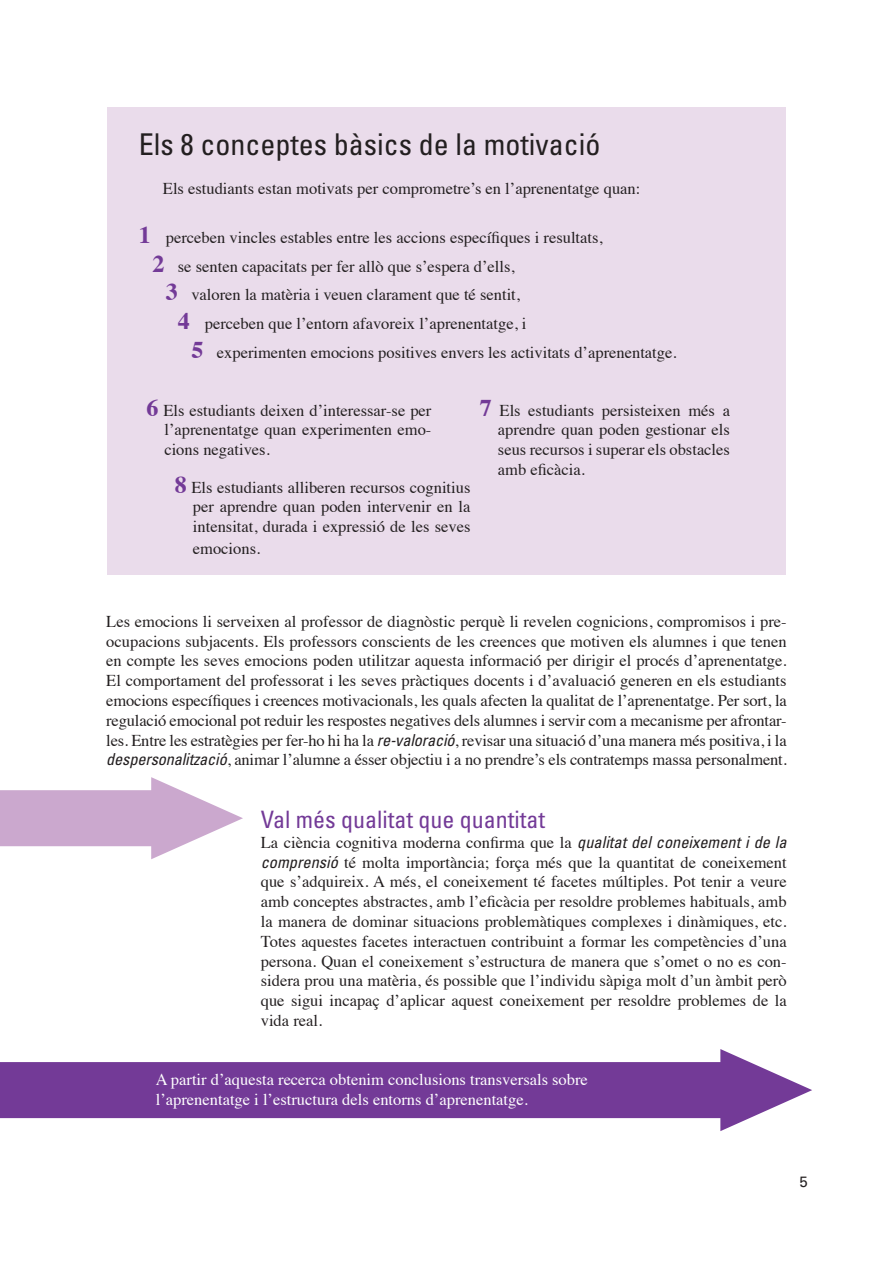
<style>
.page{position:relative;width:893px;height:1263px;background:#fff}
.page>*{position:absolute;margin:0;border:0;box-sizing:border-box;transform-origin:0 0}
.t1{font:condensed 30px "Univers LT Std";color:#231f20}
.t2{font:condensed 24px "Univers LT Std";color:#733a97}
.t3{font:16.5px/19.8px "Times";color:#231f20;text-align:justify}
.t4{font:16.5px "Times";color:#fff}
.t5{font:15px "Univers LT Std";color:#231f20}
.s1{font-weight:700;font-size:24px;color:#733a97}
.s2{font-family:"Univers LT Std";font-style:italic;font-stretch:condensed}
</style>
<div class="page">
<svg style="left:0;top:1049px;width:812px;height:82px;fill:#733a97"></svg>
<svg style="left:0;top:777px;width:243px;height:82px"></svg>
<div style="left:107px;top:107px;width:679px;height:467px;background:#eadceb"></div>
<p class="t1" style="left:139px;top:125px;width:463px">Els 8 conceptes bàsics de la motivació</p>
<p class="t3" style="left:163px;top:177px;width:479px">Els estudiants estan motivats per comprometre’s en l’aprenentatge quan:</p>
<p class="t3" style="left:139px;top:226px;width:465px"><span class="s1">1</span> perceben vincles estables entre les accions específiques i resultats,</p>
<p class="t3" style="left:152px;top:255px;width:364px"><span class="s1">2</span> se senten capacitats per fer allò que s’espera d’ells,</p>
<p class="t3" style="left:166px;top:284px;width:356px"><span class="s1">3</span> valoren la matèria i veuen clarament que té sentit,</p>
<p class="t3" style="left:178px;top:312px;width:350px"><span class="s1">4</span> perceben que l’entorn afavoreix l’aprenentatge, i</p>
<p class="t3" style="left:191px;top:341px;width:487px"><span class="s1">5</span> experimenten emocions positives envers les activitats d’aprenentatge.</p>
<p class="t3" style="left:164px;top:399px;width:269px;text-indent:-18px"><span class="s1">6</span> Els estudiants deixen d’interessar-se per l’aprenentatge quan experimenten emo&shy;cions negatives.</p>
<p class="t3" style="left:193px;top:476px;width:279px;text-indent:-18px"><span class="s1">8</span> Els estudiants alliberen recursos cognitius per aprendre quan poden intervenir en la intensitat, durada i expressió de les seves</p>
<p class="t3" style="left:193px;top:537px;width:69px">emocions.</p>
<p class="t3" style="left:498px;top:399px;width:234px;text-indent:-18px"><span class="s1">7</span> Els estudiants persisteixen més a aprendre quan poden gestionar els seus recursos i superar els obstacles amb eficàcia.</p>
<p class="t3" style="left:106px;top:610px;width:682px">Les emocions li serveixen al professor de diagnòstic perquè li revelen cognicions, compromisos i pre&shy;ocupacions subjacents. Els professors conscients de les creences que motiven els alumnes i que tenen en compte les seves emocions poden utilitzar aquesta informació per dirigir el procés d’aprenentatge.<br>El comportament del professorat i les seves pràctiques docents i d’avaluació generen en els estudiants emocions específiques i creences motivacionals, les quals afecten la qualitat de l’aprenentatge. Per sort, la regulació emocional pot reduir les respostes negatives dels alumnes i servir com a mecanisme per afrontar&shy;les. Entre les estratègies per fer-ho hi ha la <span class="s2">re-valoració</span>, revisar una situació d’una manera més positiva, i la <span class="s2">despersonalització</span>, animar l’alumne a ésser objectiu i a no prendre’s els contratemps massa personalment.</p>
<p class="t2" style="left:261px;top:804px;width:286px">Val més qualitat que quantitat</p>
<p class="t3" style="left:261px;top:831px;width:527px">La ciència cognitiva moderna confirma que la <span class="s2">qualitat del coneixement i de la comprensió</span> té molta importància; força més que la quantitat de coneixement que s’adquireix. A més, el coneixement té facetes múltiples. Pot tenir a veure amb conceptes abstractes, amb l’eficàcia per resoldre problemes habituals, amb la manera de dominar situacions problemàtiques complexes i dinàmiques, etc.<br>Totes aquestes facetes interactuen contribuint a formar les competències d’una persona. Quan el coneixement s’estructura de manera que s’omet o no es con&shy;sidera prou una matèria, és possible que l’individu sàpiga molt d’un àmbit però que sigui incapaç d’aplicar aquest coneixement per resoldre problemes de la vida real.</p>
<p class="t4" style="left:156px;top:1064px;width:434px">A partir d’aquesta recerca obtenim conclusions transversals sobre</p>
<p class="t4" style="left:156px;top:1084px;width:374px">l’aprenentatge i l’estructura dels entorns d’aprenentatge.</p>
<p class="t5" style="left:800px;top:1173px;width:10px">5</p>
</div>
